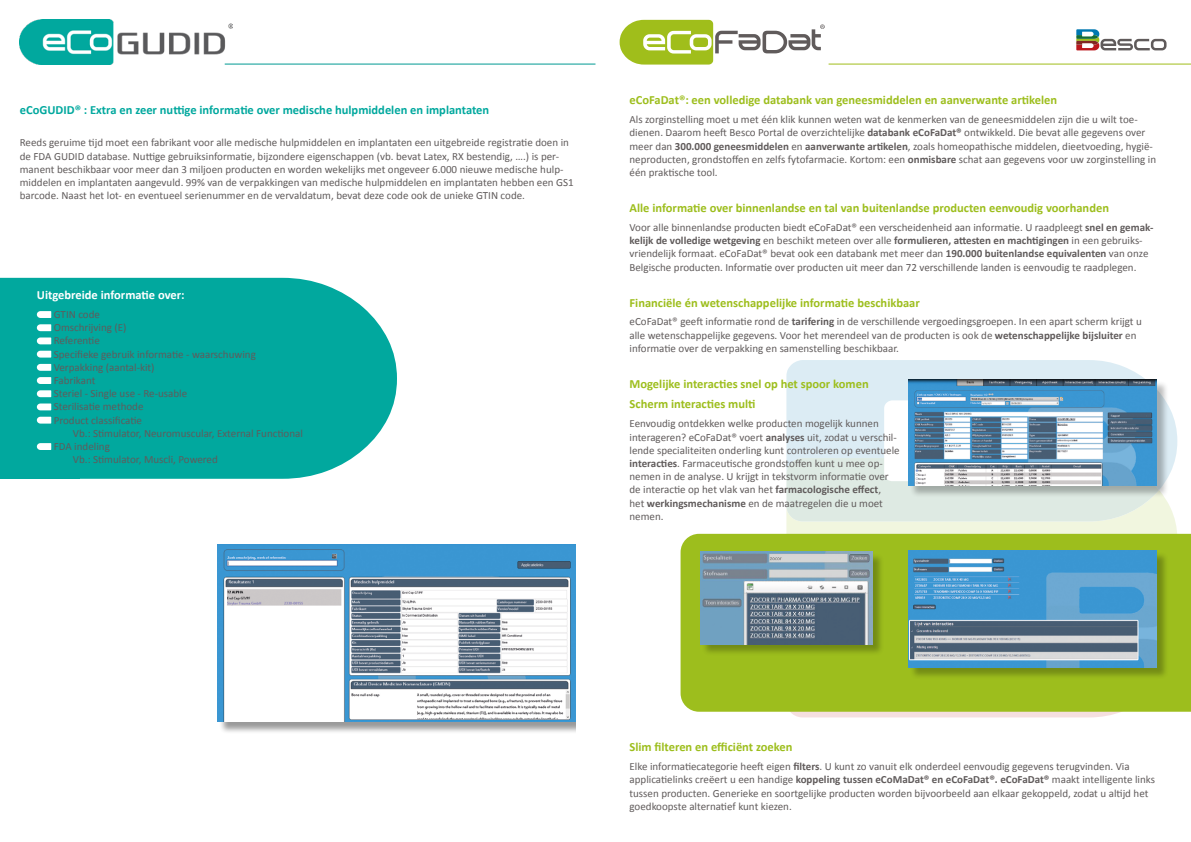
<style>
.page{position:relative;width:1191px;height:842px;background:#fff}
.page>*{position:absolute;margin:0;border:0;box-sizing:border-box;transform-origin:0 0}
.t1{font:700 12.5px/20.7px "Calibri";color:#9dbe1d}
.t2{font:700 12.5px "Calibri";color:#01a89e}
.t3{font:700 12.5px "Calibri";color:#fff}
.t4{font:11px/13.2px "Calibri";color:#605b5b}
.s1{font-weight:700}
</style>
<div class="page">
<svg style="left:786px;top:498px;width:391px;height:36px;background:#eff5de"></svg>
<svg style="left:786px;top:360px;width:391px;height:117px;fill:#dcecf4"></svg>
<svg style="left:786px;top:458px;width:373px;height:63px;background:#e0ebe4"></svg>
<div style="left:791px;top:712px;width:329px;height:5px;background:#f5dfdf"></div>
<svg style="left:619px;top:20px;width:205px;height:45px"></svg>
<div style="left:680px;top:534px;width:511px;height:178px;background:#9dbe1d"></div>
<div style="left:909px;top:380px;width:259px;height:118px;background:#000;opacity:.27"></div>
<img style="left:908px;top:379px;width:249px;height:107px">
<div style="left:909px;top:551px;width:259px;height:129px;background:#000;opacity:.27"></div>
<img style="left:908px;top:551px;width:249px;height:117px">
<div style="left:700px;top:552px;width:183px;height:103px;background:#000;opacity:.27"></div>
<img style="left:700px;top:552px;width:172px;height:92px">
<hr style="left:225px;top:64px;width:370px;height:1px;background:#009a93">
<div style="left:219px;top:545px;width:356px;height:189px;background:#000;opacity:.4"></div>
<img style="left:218px;top:544px;width:357px;height:177px">
<div style="left:0;top:278px;width:397px;height:201px;background:#01a89e"></div>
<hr style="left:828px;top:64px;width:363px;height:1px;background:#a0be1b">
<svg style="left:1076px;top:29px;width:90px;height:21px"></svg>
<svg style="left:37px;top:311px;width:14px;height:7px"></svg>
<svg style="left:37px;top:324px;width:14px;height:7px"></svg>
<svg style="left:37px;top:337px;width:14px;height:7px"></svg>
<svg style="left:37px;top:351px;width:14px;height:7px"></svg>
<svg style="left:37px;top:364px;width:14px;height:7px"></svg>
<svg style="left:37px;top:377px;width:14px;height:7px"></svg>
<svg style="left:37px;top:390px;width:14px;height:7px"></svg>
<svg style="left:37px;top:403px;width:14px;height:7px"></svg>
<svg style="left:37px;top:417px;width:14px;height:7px"></svg>
<svg style="left:37px;top:443px;width:14px;height:7px"></svg>
<img style="left:20px;top:20px;width:212px;height:45px">
<p class="t2" style="left:20px;top:102px;width:471px">eCoGUDID® : Extra en zeer nuttige informatie over medische hulpmiddelen en implantaten</p>
<p class="t4" style="left:20px;top:136px;width:555px">Reeds geruime tijd moet een fabrikant voor alle medische hulpmiddelen en implantaten een uitgebreide registratie doen in de FDA GUDID database. Nuttige gebruiksinformatie, bijzondere eigenschappen (vb. bevat Latex, RX bestendig, ….) is per&shy;manent beschikbaar voor meer dan 3 miljoen producten en worden wekelijks met ongeveer 6.000 nieuwe medische hulp&shy;middelen en implantaten aangevuld. 99% van de verpakkingen van medische hulpmiddelen en implantaten hebben een GS1 barcode. Naast het lot- en eventueel serienummer en de vervaldatum, bevat deze code ook de unieke GTIN code.</p>
<p class="t3" style="left:37px;top:287px;width:149px">Uitgebreide informatie over:</p>
<p class="t4" style="left:54px;top:307px;width:204px">GTIN code<br>Omschrijving (E)<br>Referentie<br>Specifieke gebruik informatie - waarschuwing<br>Verpakking (aantal-kit)<br>Fabrikant<br>Steriel - Single use - Re-usable<br>Sterilisatie methode<br>Product classificatie</p>
<p class="t4" style="left:73px;top:426px;width:232px">Vb.: Stimulator, Neuromuscular, External Functional</p>
<p class="t4" style="left:54px;top:439px;width:58px">FDA indeling</p>
<p class="t4" style="left:73px;top:452px;width:146px">Vb.: Stimulator, Muscli, Powered</p>
<p class="t1" style="left:629px;top:89px;width:429px">eCoFaDat®: een volledige databank van geneesmiddelen en aanverwante artikelen</p>
<p class="t4" style="left:629px;top:112px;width:528px">Als zorginstelling moet u met één klik kunnen weten wat de kenmerken van de geneesmiddelen zijn die u wilt toe&shy;dienen. Daarom heeft Besco Portal de overzichtelijke <span class="s1">databank eCoFaDat®</span> ontwikkeld. Die bevat alle gegevens over meer dan <span class="s1">300.000 geneesmiddelen</span> en <span class="s1">aanverwante artikelen</span>, zoals homeopathische middelen, dieetvoeding, hygië&shy;neproducten, grondstoffen en zelfs fytofarmacie. Kortom: een <span class="s1">onmisbare</span> schat aan gegevens voor uw zorginstelling in één praktische tool.</p>
<p class="t1" style="left:629px;top:197px;width:481px">Alle informatie over binnenlandse en tal van buitenlandse producten eenvoudig voorhanden</p>
<p class="t4" style="left:629px;top:220px;width:525px">Voor alle binnenlandse producten biedt eCoFaDat® een verscheidenheid aan informatie. U raadpleegt <span class="s1">snel en gemak&shy;kelijk de volledige wetgeving</span> en beschikt meteen over alle <span class="s1">formulieren, attesten en machtigingen</span> in een gebruiks&shy;vriendelijk formaat. eCoFaDat® bevat ook een databank met meer dan <span class="s1">190.000 buitenlandse equivalenten</span> van onze Belgische producten. Informatie over producten uit meer dan 72 verschillende landen is eenvoudig te raadplegen.</p>
<p class="t1" style="left:629px;top:291px;width:292px">Financiële én wetenschappelijke informatie beschikbaar</p>
<p class="t4" style="left:629px;top:315px;width:514px">eCoFaDat® geeft informatie rond de <span class="s1">tarifering</span> in de verschillende vergoedingsgroepen. In een apart scherm krijgt u alle wetenschappelijke gegevens. Voor het merendeel van de producten is ook de <span class="s1">wetenschappelijke bijsluiter</span> en informatie over de verpakking en samenstelling beschikbaar.</p>
<p class="t1" style="left:629px;top:373px;width:241px">Mogelijke interacties snel op het spoor komen<br>Scherm interacties multi</p>
<p class="t4" style="left:629px;top:417px;width:272px">Eenvoudig ontdekken welke producten mogelijk kunnen interageren? eCoFaDat® voert <span class="s1">analyses</span> uit, zodat u verschil&shy;lende specialiteiten onderling kunt controleren op eventuele <span class="s1">interacties</span>. Farmaceutische grondstoffen kunt u mee op&shy;nemen in de analyse. U krijgt in tekstvorm informatie over de interactie op het vlak van het <span class="s1">farmacologische effect</span>,<br>het <span class="s1">werkingsmechanisme</span> en de maatregelen die u moet nemen.</p>
<p class="t1" style="left:629px;top:736px;width:164px">Slim filteren en efficiënt zoeken</p>
<p class="t4" style="left:629px;top:759px;width:527px">Elke informatiecategorie heeft eigen <span class="s1">filters</span>. U kunt zo vanuit elk onderdeel eenvoudig gegevens terugvinden. Via applicatielinks creëert u een handige <span class="s1">koppeling tussen eCoMaDat® en eCoFaDat®. eCoFaDat®</span> maakt intelligente links tussen producten. Generieke en soortgelijke producten worden bijvoorbeeld aan elkaar gekoppeld, zodat u altijd het goedkoopste alternatief kunt kiezen.</p>
</div>
